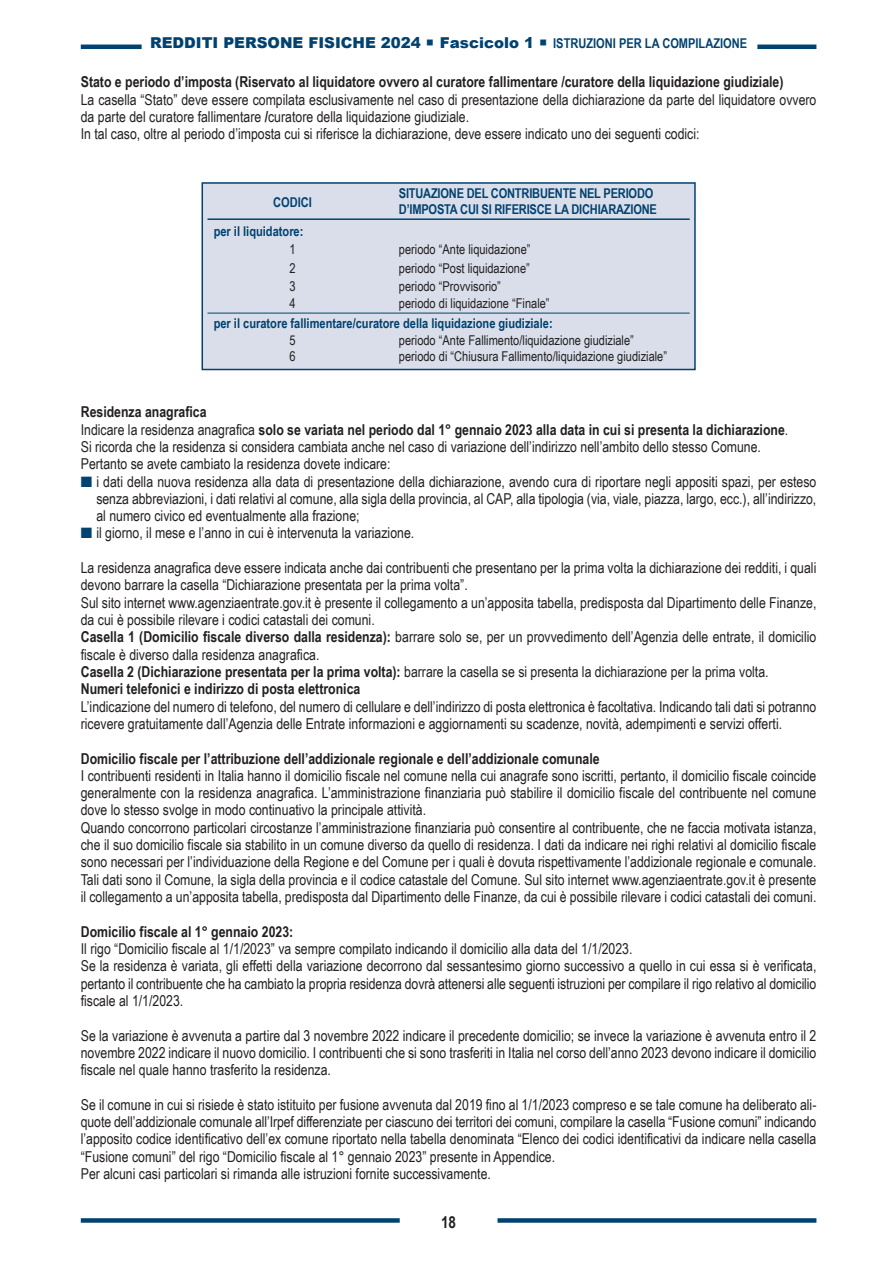
<style>
.page{position:relative;width:893px;height:1263px;background:#fff}
.page>*{position:absolute;margin:0;border:0;box-sizing:border-box;transform-origin:0 0}
.t1{font:700 16.5px "Arial Narrow";color:#231f20}
.t2{font:15px/17.2px "Arial Narrow";color:#231f20;text-align:justify}
.t3{font:700 15px "Arial Narrow";color:#231f20}
.t4{font:900 15px "Arial";color:#004270}
.t5{font:13.5px "Arial Narrow";color:#231f20}
.t6{font:700 13.5px "Arial Narrow";color:#004270}
.s1{font-family:"Arial Narrow";font-weight:700;font-size:13.5px}
.s2{font-weight:700}
.s3{font-weight:400}
.s4{color:#004270}
</style>
<div class="page">
<div style="left:497px;top:1218px;width:319px;height:5px;background:#004270"></div>
<div style="left:81px;top:1218px;width:319px;height:5px;background:#004270"></div>
<div style="left:203px;top:184px;width:491px;height:185px;background:#d9deea"></div>
<div style="left:202px;top:182px;width:494px;height:188px;border:2px solid #004270"></div>
<hr style="left:208px;top:218px;width:482px;height:2px;background:#004270">
<hr style="left:208px;top:313px;width:482px;height:1px;background:#004270">
<hr style="left:81px;top:45px;width:61px;height:4px;background:#004270">
<hr style="left:757px;top:45px;width:59px;height:4px;background:#004270">
<p class="t4" style="left:150px;top:31px;width:599px">REDDITI PERSONE FISICHE 2024 ○ Fascicolo 1 ○ <span class="s1">ISTRUZIONI PER LA COMPILAZIONE</span></p>
<p class="t3" style="left:81px;top:73px;width:704px">Stato e periodo d’imposta (Riservato al liquidatore ovvero al curatore fallimentare /curatore della liquidazione giudiziale)</p>
<p class="t2" style="left:81px;top:91px;width:737px">La casella “Stato” deve essere compilata esclusivamente nel caso di presentazione della dichiarazione da parte del liquidatore ovvero da parte del curatore fallimentare <span class="s2">/</span>curatore della liquidazione giudiziale.</p>
<p class="t2" style="left:81px;top:125px;width:620px">In tal caso, oltre al periodo d’imposta cui si riferisce la dichiarazione, deve essere indicato uno dei seguenti codici:</p>
<p class="t6" style="left:273px;top:194px;width:40px">CODICI</p>
<p class="t6" style="left:399px;top:185px;width:256px">SITUAZIONE DEL CONTRIBUENTE NEL PERIODO</p>
<p class="t6" style="left:399px;top:202px;width:260px">D’IMPOSTA CUI SI RIFERISCE LA DICHIARAZIONE</p>
<p class="t6" style="left:214px;top:224px;width:91px">per il liquidatore:</p>
<p class="t5" style="left:289px;top:241px;width:8px">1</p>
<p class="t5" style="left:399px;top:241px;width:133px">periodo “Ante liquidazione”</p>
<p class="t5" style="left:289px;top:261px;width:8px">2</p>
<p class="t5" style="left:399px;top:261px;width:133px">periodo “Post liquidazione”</p>
<p class="t5" style="left:289px;top:278px;width:8px">3</p>
<p class="t5" style="left:399px;top:278px;width:104px">periodo “Provvisorio”</p>
<p class="t5" style="left:289px;top:296px;width:8px">4</p>
<p class="t5" style="left:399px;top:296px;width:152px">periodo di liquidazione “Finale”</p>
<p class="t6" style="left:214px;top:315px;width:340px">per il curatore fallimentare/curatore della liquidazione giudiziale:</p>
<p class="t5" style="left:289px;top:332px;width:8px">5</p>
<p class="t5" style="left:399px;top:332px;width:237px">periodo “Ante Fallimento/liquidazione giudiziale”</p>
<p class="t5" style="left:289px;top:349px;width:8px">6</p>
<p class="t5" style="left:399px;top:349px;width:270px">periodo di “Chiusura Fallimento/liquidazione giudiziale”</p>
<p class="t3" style="left:81px;top:403px;width:127px">Residenza anagrafica</p>
<p class="t3" style="left:81px;top:421px;width:709px"><span class="s3">Indicare la residenza anagrafica</span> solo se variata nel periodo dal 1° gennaio 2023 alla data in cui si presenta la dichiarazione<span class="s3">.</span></p>
<p class="t2" style="left:81px;top:438px;width:682px">Si ricorda che la residenza si considera cambiata anche nel caso di variazione dell’indirizzo nell’ambito dello stesso Comune.</p>
<p class="t2" style="left:81px;top:455px;width:311px">Pertanto se avete cambiato la residenza dovete indicare:</p>
<p class="t2" style="left:96px;top:472px;width:722px;text-indent:-16px"><span class="s4">■</span> i dati della nuova residenza alla data di presentazione della dichiarazione, avendo cura di riportare negli appositi spazi, per esteso senza abbreviazioni, i dati relativi al comune, alla sigla della provincia, al CAP, alla tipologia (via, viale, piazza, largo, ecc.), all’indirizzo, al numero civico ed eventualmente alla frazione;</p>
<p class="t2" style="left:81px;top:524px;width:335px"><span class="s4">■</span> il giorno, il mese e l’anno in cui è intervenuta la variazione.</p>
<p class="t2" style="left:81px;top:559px;width:737px">La residenza anagrafica deve essere indicata anche dai contribuenti che presentano per la prima volta la dichiarazione dei redditi, i quali devono barrare la casella “Dichiarazione presentata per la prima volta”.</p>
<p class="t2" style="left:81px;top:594px;width:737px">Sul sito internet www.agenziaentrate.gov.it è presente il collegamento a un’apposita tabella, predisposta dal Dipartimento delle Finanze, da cui è possibile rilevare i codici catastali dei comuni.</p>
<p class="t2" style="left:81px;top:628px;width:737px"><span class="s2">Casella 1 (Domicilio fiscale diverso dalla residenza):</span> barrare solo se, per un provvedimento dell’Agenzia delle entrate, il domicilio fiscale è diverso dalla residenza anagrafica.</p>
<p class="t2" style="left:81px;top:663px;width:689px"><span class="s2">Casella 2 (Dichiarazione presentata per la prima volta):</span> barrare la casella se si presenta la dichiarazione per la prima volta.</p>
<p class="t3" style="left:81px;top:680px;width:281px">Numeri telefonici e indirizzo di posta elettronica</p>
<p class="t2" style="left:81px;top:697px;width:737px">L’indicazione del numero di telefono, del numero di cellulare e dell’indirizzo di posta elettronica è facoltativa. Indicando tali dati si potranno ricevere gratuitamente dall’Agenzia delle Entrate informazioni e aggiornamenti su scadenze, novità, adempimenti e servizi offerti.</p>
<p class="t3" style="left:81px;top:749px;width:520px">Domicilio fiscale per l’attribuzione dell’addizionale regionale e dell’addizionale comunale</p>
<p class="t2" style="left:81px;top:767px;width:737px">I contribuenti residenti in Italia hanno il domicilio fiscale nel comune nella cui anagrafe sono iscritti, pertanto, il domicilio fiscale coincide generalmente con la residenza anagrafica. L’amministrazione finanziaria può stabilire il domicilio fiscale del contribuente nel comune dove lo stesso svolge in modo continuativo la principale attività.</p>
<p class="t2" style="left:81px;top:819px;width:737px">Quando concorrono particolari circostanze l’amministrazione finanziaria può consentire al contribuente, che ne faccia motivata istanza, che il suo domicilio fiscale sia stabilito in un comune diverso da quello di residenza. I dati da indicare nei righi relativi al domicilio fiscale sono necessari per l’individuazione della Regione e del Comune per i quali è dovuta rispettivamente l’addizionale regionale e comunale.<br>Tali dati sono il Comune, la sigla della provincia e il codice catastale del Comune. Sul sito internet www.agenziaentrate.gov.it è presente il collegamento a un’apposita tabella, predisposta dal Dipartimento delle Finanze, da cui è possibile rilevare i codici catastali dei comuni.</p>
<p class="t3" style="left:81px;top:923px;width:214px">Domicilio fiscale al 1° gennaio 2023:</p>
<p class="t2" style="left:81px;top:940px;width:553px">Il rigo “Domicilio fiscale al 1/1/2023” va sempre compilato indicando il domicilio alla data del 1/1/2023.</p>
<p class="t2" style="left:81px;top:957px;width:737px">Se la residenza è variata, gli effetti della variazione decorrono dal sessantesimo giorno successivo a quello in cui essa si è verificata, pertanto il contribuente che ha cambiato la propria residenza dovrà attenersi alle seguenti istruzioni per compilare il rigo relativo al domicilio fiscale al 1/1/2023.</p>
<p class="t2" style="left:81px;top:1026px;width:737px">Se la variazione è avvenuta a partire dal 3 novembre 2022 indicare il precedente domicilio; se invece la variazione è avvenuta entro il 2 novembre 2022 indicare il nuovo domicilio. I contribuenti che si sono trasferiti in Italia nel corso dell’anno 2023 devono indicare il domicilio fiscale nel quale hanno trasferito la residenza.</p>
<p class="t2" style="left:81px;top:1096px;width:737px">Se il comune in cui si risiede è stato istituito per fusione avvenuta dal 2019 fino al 1/1/2023 compreso e se tale comune ha deliberato ali&shy;quote dell’addizionale comunale all’Irpef differenziate per ciascuno dei territori dei comuni, compilare la casella “Fusione comuni” indicando l’apposito codice identificativo dell’ex comune riportato nella tabella denominata “Elenco dei codici identificativi da indicare nella casella “Fusione comuni” del rigo “Domicilio fiscale al 1° gennaio 2023” presente in Appendice.</p>
<p class="t2" style="left:81px;top:1165px;width:412px">Per alcuni casi particolari si rimanda alle istruzioni fornite successivamente.</p>
<p class="t1" style="left:441px;top:1212px;width:17px">18</p>
</div>
